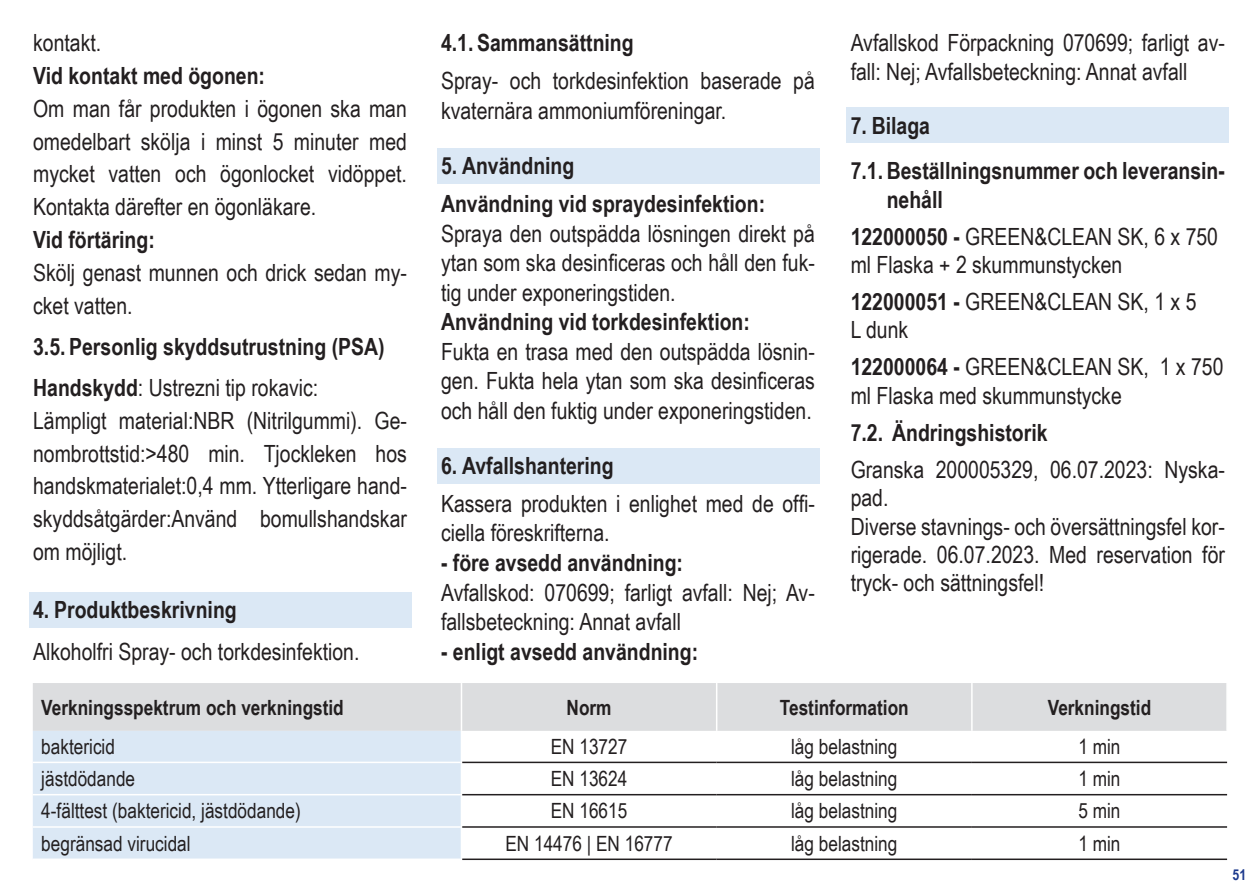
<style>
.page{position:relative;width:1259px;height:893px;background:#fff}
.page>*{position:absolute;margin:0;border:0;box-sizing:border-box;transform-origin:0 0}
.text{font:23.7px/32.7px "Arial Narrow";color:#231f20}
.text-2{font:700 23.7px/28.5px "Arial Narrow";color:#231f20}
.text_fett2{font:23.7px/28.5px "Arial Narrow";color:#231f20}
.text_fett2-2{font:700 23.7px "Arial Narrow";color:#231f20}
.text-3{font:21px "Arial Narrow";color:#231f20}
.text-4{font:700 21px "Arial Narrow";color:#231f20}
.t1{font:700 15px "Arial Narrow";color:#1b388c}
.s1{font-weight:700}
</style>
<div class="page">
<div style="left:29px;top:592px;width:382px;height:35px;background:#dbe8f5"></div>
<div style="left:437px;top:148px;width:382px;height:35px;background:#dbe8f5"></div>
<div style="left:437px;top:448px;width:382px;height:35px;background:#dbe8f5"></div>
<div style="left:33px;top:683px;width:1193px;height:48px;background:#dcdddf"></div>
<div style="left:33px;top:731px;width:428px;height:127px;background:#dbe8f5"></div>
<hr style="left:33px;top:762px;width:429px;height:1px;background:#fff">
<hr style="left:33px;top:794px;width:429px;height:1px;background:#fff">
<hr style="left:33px;top:826px;width:429px;height:2px;background:#fff">
<hr style="left:462px;top:762px;width:254px;height:1px;background:#231f20">
<hr style="left:716px;top:762px;width:256px;height:1px;background:#231f20">
<hr style="left:972px;top:762px;width:255px;height:1px;background:#231f20">
<hr style="left:462px;top:794px;width:254px;height:1px;background:#231f20">
<hr style="left:716px;top:794px;width:256px;height:1px;background:#231f20">
<hr style="left:972px;top:794px;width:255px;height:1px;background:#231f20">
<hr style="left:462px;top:826px;width:254px;height:2px;background:#231f20">
<hr style="left:716px;top:826px;width:256px;height:2px;background:#231f20">
<hr style="left:972px;top:826px;width:255px;height:2px;background:#231f20">
<hr style="left:462px;top:858px;width:254px;height:2px;background:#231f20">
<hr style="left:716px;top:858px;width:256px;height:2px;background:#231f20">
<hr style="left:972px;top:858px;width:255px;height:2px;background:#231f20">
<hr style="left:461px;top:683px;width:1px;height:48px;background:#fff">
<hr style="left:716px;top:683px;width:1px;height:48px;background:#fff">
<hr style="left:971px;top:683px;width:1px;height:48px;background:#fff">
<div style="left:846px;top:108px;width:383px;height:35px;background:#dbe8f5"></div>
<p class="text" style="left:33px;top:26px;width:70px">kontakt.</p>
<p class="text_fett2-2" style="left:33px;top:58px;width:233px">Vid kontakt med ögonen:</p>
<p class="text" style="left:33px;top:91px;width:375px;text-align:justify">Om man får produkten i ögonen ska man omedelbart skölja i minst 5 minuter med mycket vatten och ögonlocket vidöppet.<br>Kontakta därefter en ögonläkare.</p>
<p class="text_fett2-2" style="left:33px;top:222px;width:123px">Vid förtäring:</p>
<p class="text" style="left:33px;top:255px;width:375px">Skölj genast munnen och drick sedan my&shy;cket vatten.</p>
<p class="text-2" style="left:33px;top:331px;width:353px">3.5. Personlig skyddsutrustning (PSA)</p>
<p class="text" style="left:33px;top:370px;width:287px"><span class="s1">Handskydd</span>: Ustrezni tip rokavic:</p>
<p class="text" style="left:33px;top:403px;width:375px;text-align:justify">Lämpligt material:NBR (Nitrilgummi). Ge&shy;nombrottstid:&gt;480 min. Tjockleken hos handskmaterialet:0,4 mm. Ytterligare hand&shy;skyddsåtgärder:Använd bomullshandskar om möjligt.</p>
<p class="text-2" style="left:33px;top:594px;width:205px">4. Produktbeskrivning</p>
<p class="text" style="left:33px;top:634px;width:328px">Alkoholfri Spray- och torkdesinfektion.</p>
<p class="text-2" style="left:441px;top:28px;width:194px">4.1. Sammansättning</p>
<p class="text" style="left:441px;top:65px;width:375px;line-height:29.4px">Spray- och torkdesinfektion baserade på kvaternära ammoniumföreningar.</p>
<p class="text-2" style="left:441px;top:150px;width:135px">5. Användning</p>
<p class="text-2" style="left:441px;top:188px;width:325px">Användning vid spraydesinfektion:</p>
<p class="text" style="left:441px;top:218px;width:375px;line-height:29.4px;text-align:justify">Spraya den outspädda lösningen direkt på ytan som ska desinficeras och håll den fuk&shy;tig under exponeringstiden.</p>
<p class="text-2" style="left:441px;top:306px;width:310px">Användning vid torkdesinfektion:</p>
<p class="text" style="left:441px;top:336px;width:375px;line-height:29.4px;text-align:justify">Fukta en trasa med den outspädda lösnin&shy;gen. Fukta hela ytan som ska desinficeras och håll den fuktig under exponeringstiden.</p>
<p class="text-2" style="left:441px;top:450px;width:174px">6. Avfallshantering</p>
<p class="text" style="left:441px;top:488px;width:375px;line-height:29.4px">Kassera produkten i enlighet med de offi&shy;ciella föreskrifterna.</p>
<p class="text_fett2-2" style="left:441px;top:545px;width:243px">- före avsedd användning:</p>
<p class="text" style="left:441px;top:577px;width:375px;line-height:29.4px">Avfallskod: 070699; farligt avfall: Nej; Av&shy;fallsbeteckning: Annat avfall</p>
<p class="text_fett2-2" style="left:441px;top:633px;width:259px">- enligt avsedd användning:</p>
<p class="text" style="left:850px;top:28px;width:376px;line-height:28.5px">Avfallskod Förpackning 070699; farligt av&shy;fall: Nej; Avfallsbeteckning: Annat avfall</p>
<p class="text-2" style="left:850px;top:110px;width:81px">7. Bilaga</p>
<p class="text-2" style="left:886px;top:155px;width:340px;text-indent:-36px">7.1. Beställningsnummer och leveransin&shy;nehåll</p>
<p class="text_fett2" style="left:850px;top:221px;width:369px"><span class="s1">122000050 -</span> GREEN&amp;CLEAN SK, 6 x 750 ml Flaska + 2 skummunstycken</p>
<p class="text_fett2" style="left:850px;top:286px;width:347px"><span class="s1">122000051 -</span> GREEN&amp;CLEAN SK, 1 x 5<br>L dunk</p>
<p class="text_fett2" style="left:850px;top:352px;width:374px"><span class="s1">122000064 -</span> GREEN&amp;CLEAN SK, 1 x 750 ml Flaska med skummunstycke</p>
<p class="text-2" style="left:850px;top:417px;width:198px">7.2. Ändringshistorik</p>
<p class="text" style="left:850px;top:454px;width:376px;line-height:28.5px">Granska 200005329, 06.07.2023: Nyska&shy;pad.</p>
<p class="text" style="left:850px;top:511px;width:376px;line-height:28.5px;text-align:justify">Diverse stavnings- och översättningsfel kor&shy;rigerade. 06.07.2023. Med reservation för tryck- och sättningsfel!</p>
<p class="text-4" style="left:41px;top:691px;width:304px">Verkningsspektrum och verkningstid</p>
<p class="text-4" style="left:566px;top:691px;width:46px">Norm</p>
<p class="text-4" style="left:780px;top:691px;width:130px">Testinformation</p>
<p class="text-4" style="left:1047px;top:691px;width:105px">Verkningstid</p>
<p class="text-3" style="left:41px;top:731px;width:75px">baktericid</p>
<p class="text-3" style="left:551px;top:731px;width:78px">EN 13727</p>
<p class="text-3" style="left:791px;top:731px;width:108px">låg belastning</p>
<p class="text-3" style="left:1078px;top:731px;width:44px">1 min</p>
<p class="text-3" style="left:41px;top:763px;width:95px">jästdödande</p>
<p class="text-3" style="left:551px;top:763px;width:78px">EN 13624</p>
<p class="text-3" style="left:791px;top:763px;width:108px">låg belastning</p>
<p class="text-3" style="left:1078px;top:763px;width:44px">1 min</p>
<p class="text-3" style="left:41px;top:796px;width:261px">4-fälttest (baktericid, jästdödande)</p>
<p class="text-3" style="left:551px;top:796px;width:78px">EN 16615</p>
<p class="text-3" style="left:791px;top:796px;width:108px">låg belastning</p>
<p class="text-3" style="left:1078px;top:796px;width:44px">5 min</p>
<p class="text-3" style="left:41px;top:828px;width:151px">begränsad virucidal</p>
<p class="text-3" style="left:505px;top:828px;width:169px">EN 14476 | EN 16777</p>
<p class="text-3" style="left:791px;top:828px;width:108px">låg belastning</p>
<p class="text-3" style="left:1078px;top:828px;width:44px">1 min</p>
<p class="t1" style="left:1232px;top:864px;width:15px">51</p>
</div>
